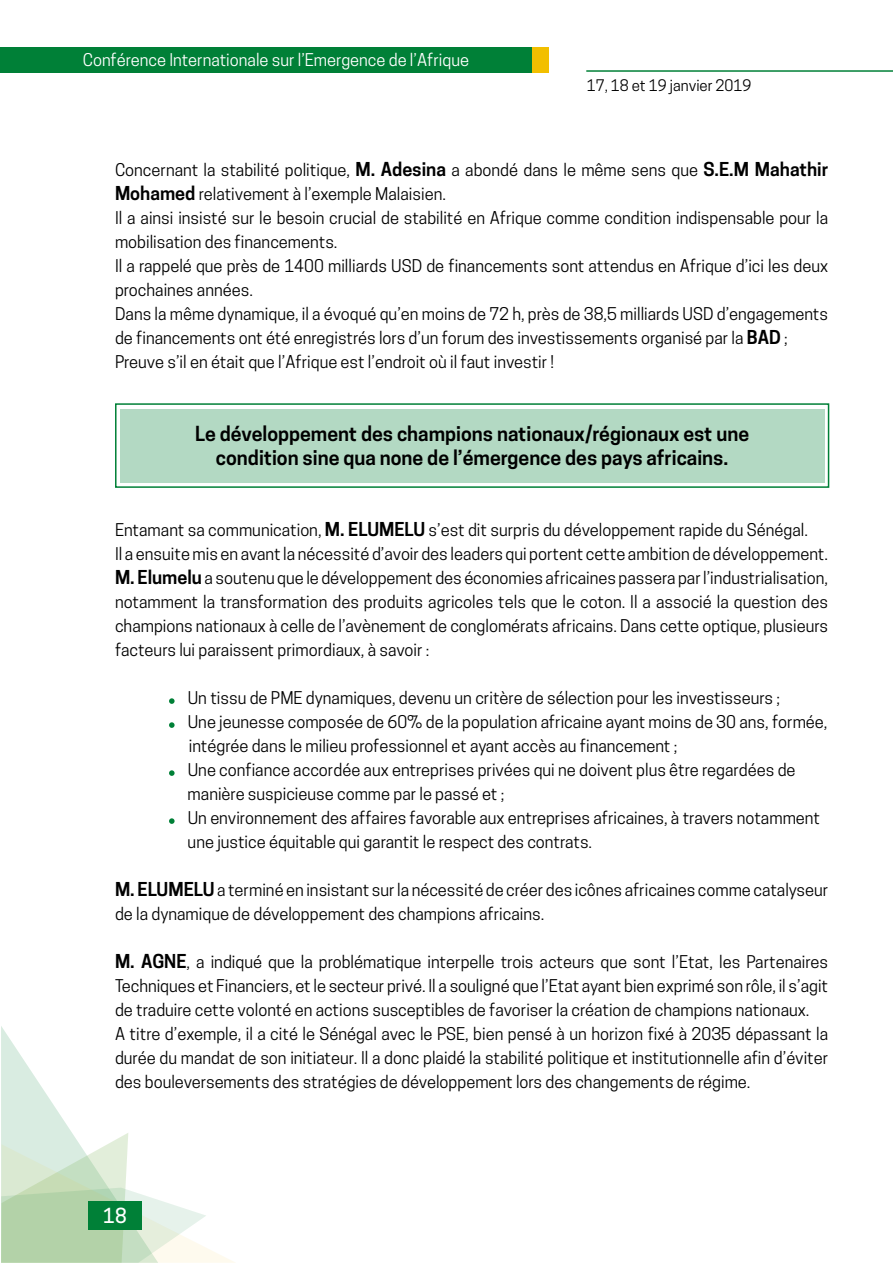
<style>
.page{position:relative;width:893px;height:1263px;background:#fff}
.page>*{position:absolute;margin:0;border:0;box-sizing:border-box;transform-origin:0 0}
.t1{font:600 19.5px/24px "Cooper Hewitt";color:#000;text-align:center}
.t2{font:500 19.5px "Cooper Hewitt";color:#fff}
.t3{font:16.5px/24px "Cooper Hewitt";color:#000}
.t4{font:16.5px "Cooper Hewitt";color:#fff}
.t5{font:15px "Cooper Hewitt";color:#000}
.s1{font-weight:600;font-size:18px}
</style>
<div class="page">
<svg style="left:1px;top:1026px;width:234px;height:237px"></svg>
<div style="left:88px;top:1201px;width:54px;height:28px;background:#008037"></div>
<div style="left:0;top:48px;width:548px;height:25px;background:#008037"></div>
<hr style="left:586px;top:70px;width:307px;height:2px;background:#008037">
<div style="left:533px;top:48px;width:16px;height:25px;background:#f2bf00"></div>
<div style="left:115px;top:403px;width:714px;height:85px;border:2px solid #008037"></div>
<div style="left:120px;top:409px;width:704px;height:74px;background:#b3d9c3"></div>
<svg style="left:169px;top:698px;width:6px;height:6px"></svg>
<svg style="left:169px;top:722px;width:6px;height:6px"></svg>
<svg style="left:169px;top:770px;width:6px;height:6px"></svg>
<svg style="left:169px;top:818px;width:6px;height:6px"></svg>
<p class="t4" style="left:83px;top:50px;width:388px">Conférence Internationale sur l’Emergence de l’Afrique</p>
<p class="t5" style="left:587px;top:76px;width:166px">17, 18 et 19 janvier 2019</p>
<p class="t3" style="left:115px;top:158px;width:715px">Concernant la stabilité politique, <span class="s1">M. Adesina</span> a abondé dans le même sens que <span class="s1">S.E.M Mahathir Mohamed</span> relativement à l’exemple Malaisien.<br>Il a ainsi insisté sur le besoin crucial de stabilité en Afrique comme condition indispensable pour la mobilisation des financements.<br>Il a rappelé que près de 1400 milliards USD de financements sont attendus en Afrique d’ici les deux prochaines années.<br>Dans la même dynamique, il a évoqué qu’en moins de 72 h, près de 38,5 milliards USD d’engagements de financements ont été enregistrés lors d’un forum des investissements organisé par la <span class="s1">BAD</span> ; Preuve s’il en était que l’Afrique est l’endroit où il faut investir !</p>
<p class="t1" style="left:195px;top:422px;width:555px">Le développement des champions nationaux/régionaux est une condition sine qua none de l’émergence des pays africains.</p>
<p class="t3" style="left:115px;top:518px;width:715px">Entamant sa communication, <span class="s1">M. ELUMELU</span> s’est dit surpris du développement rapide du Sénégal.<br>Il a ensuite mis en avant la nécessité d’avoir des leaders qui portent cette ambition de développement.<br><span class="s1">M. Elumelu</span> a soutenu que le développement des économies africaines passera par l’industrialisation, notamment la transformation des produits agricoles tels que le coton. Il a associé la question des champions nationaux à celle de l’avènement de conglomérats africains. Dans cette optique, plusieurs facteurs lui paraissent primordiaux, à savoir :</p>
<p class="t3" style="left:188px;top:686px;width:641px">Un tissu de PME dynamiques, devenu un critère de sélection pour les investisseurs ;<br>Une jeunesse composée de 60% de la population africaine ayant moins de 30 ans, formée, intégrée dans le milieu professionnel et ayant accès au financement ;<br>Une confiance accordée aux entreprises privées qui ne doivent plus être regardées de manière suspicieuse comme par le passé et ;<br>Un environnement des affaires favorable aux entreprises africaines, à travers notamment une justice équitable qui garantit le respect des contrats.</p>
<p class="t3" style="left:115px;top:878px;width:715px"><span class="s1">M. ELUMELU</span> a terminé en insistant sur la nécessité de créer des icônes africaines comme catalyseur de la dynamique de développement des champions africains.</p>
<p class="t3" style="left:115px;top:950px;width:715px"><span class="s1">M. AGNE</span>, a indiqué que la problématique interpelle trois acteurs que sont l’Etat, les Partenaires Techniques et Financiers, et le secteur privé. Il a souligné que l’Etat ayant bien exprimé son rôle, il s’agit de traduire cette volonté en actions susceptibles de favoriser la création de champions nationaux.<br>A titre d’exemple, il a cité le Sénégal avec le PSE, bien pensé à un horizon fixé à 2035 dépassant la durée du mandat de son initiateur. Il a donc plaidé la stabilité politique et institutionnelle afin d’éviter des bouleversements des stratégies de développement lors des changements de régime.</p>
<p class="t2" style="left:103px;top:1204px;width:25px">18</p>
</div>
